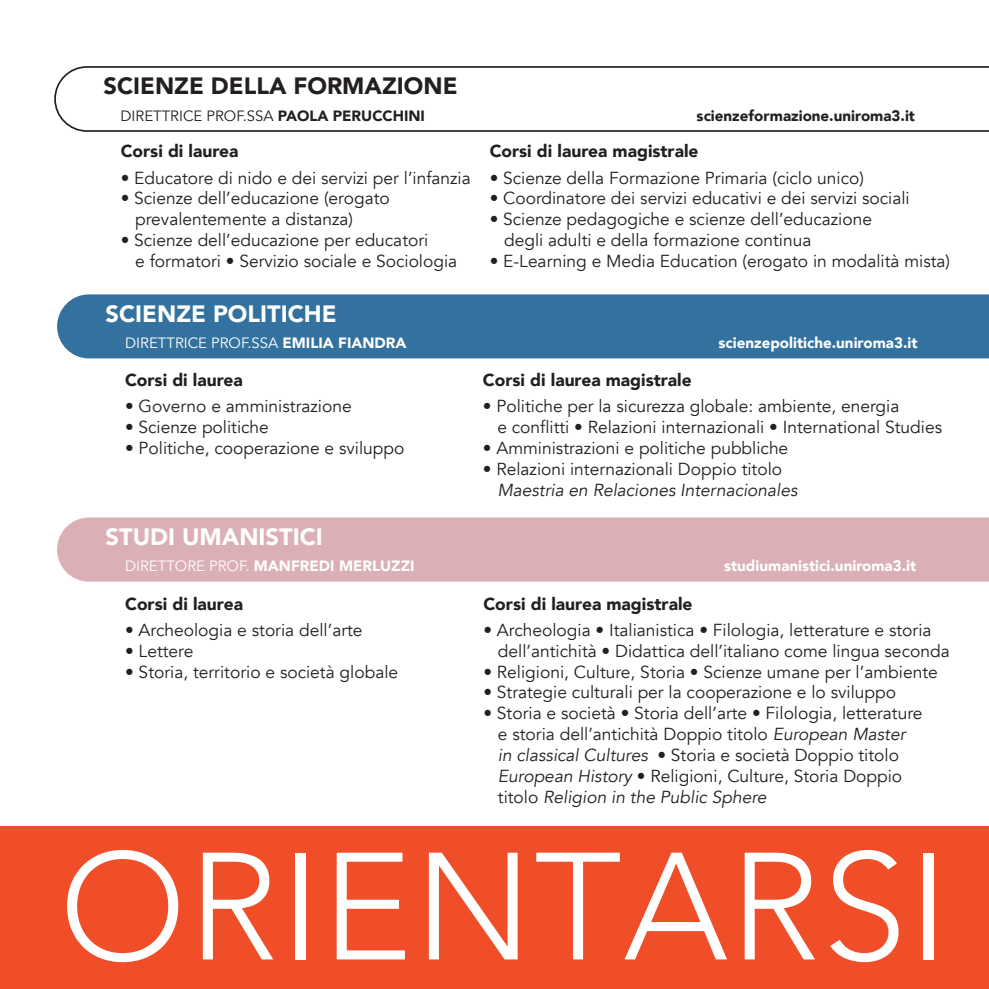
<style>
.page{position:relative;width:989px;height:989px;background:#fff}
.page>*{position:absolute;margin:0;border:0;box-sizing:border-box;transform-origin:0 0}
.t1{font:300 150.75px "Avenir";letter-spacing:.015em;color:#fff}
.t2{font:900 23.62px "Avenir";color:#fff}
.t3{font:900 23.62px "Avenir";color:#231f20}
.t4{font:17.32px/20.9px "Avenir";color:#231f20}
.t5{font:900 17.32px "Avenir";color:#231f20}
.t6{font:italic 17.32px "Avenir";color:#231f20}
.t7{font:900 15.08px "Avenir";color:#fff}
.t8{font:900 15.08px "Avenir";color:#231f20}
.t9{font:14.85px "Avenir";color:#231f20}
.t10{font:14.85px "Avenir";color:#fff}
.t11{font:900 14.85px "Avenir";color:#fff}
.s1{font-weight:900}
.s2{font-weight:400}
.s3{font-style:italic}
</style>
<div class="page">
<div style="left:57px;top:517px;width:932px;height:64px;background:#dbafb6"></div>
<div style="left:57px;top:294px;width:932px;height:64px;background:#33719f"></div>
<svg style="left:54px;top:66px;width:935px;height:66px"></svg>
<div style="left:0;top:826px;width:989px;height:163px;background:#f04e29"></div>
<h2 class="t3" style="left:103px;top:66px;width:355px">SCIENZE DELLA FORMAZIONE</h2>
<p class="t9" style="left:121px;top:107px;width:306px">DIRETTRICE PROF.SSA <span class="s1">PAOLA PERUCCHINI</span></p>
<p class="t5" style="left:121px;top:136px;width:119px">Corsi di laurea</p>
<p class="t4" style="left:121px;top:167px;width:351px">• Educatore di nido e dei servizi per l’infanzia</p>
<p class="t4" style="left:135px;top:188px;width:256px;text-indent:-14px">• Scienze dell’educazione (erogato prevalentemente a distanza)</p>
<p class="t4" style="left:135px;top:230px;width:323px;text-indent:-14px">• Scienze dell’educazione per educatori<br>e formatori • Servizio sociale e Sociologia</p>
<h2 class="t2" style="left:106px;top:294px;width:232px">SCIENZE POLITICHE</h2>
<p class="t10" style="left:125px;top:334px;width:283px">DIRETTRICE PROF.SSA <span class="s1">EMILIA FIANDRA</span></p>
<p class="t5" style="left:125px;top:365px;width:119px">Corsi di laurea</p>
<p class="t4" style="left:125px;top:396px;width:228px">• Governo e amministrazione</p>
<p class="t4" style="left:125px;top:417px;width:145px">• Scienze politiche</p>
<p class="t4" style="left:125px;top:438px;width:281px">• Politiche, cooperazione e sviluppo</p>
<h2 class="t2" style="left:106px;top:517px;width:219px">STUDI UMANISTICI</h2>
<p class="t11" style="left:125px;top:553px;width:291px"><span class="s2">DIRETTORE PROF.</span> MANFREDI MERLUZZI</p>
<p class="t5" style="left:125px;top:588px;width:119px">Corsi di laurea</p>
<p class="t4" style="left:125px;top:619px;width:239px">• Archeologia e storia dell’arte</p>
<p class="t4" style="left:125px;top:640px;width:70px">• Lettere</p>
<p class="t4" style="left:125px;top:661px;width:275px">• Storia, territorio e società globale</p>
<p class="t8" style="left:696px;top:103px;width:220px">scienzeformazione.uniroma3.it</p>
<p class="t5" style="left:490px;top:136px;width:210px">Corsi di laurea magistrale</p>
<p class="t4" style="left:490px;top:167px;width:376px">• Scienze della Formazione Primaria (ciclo unico)</p>
<p class="t4" style="left:490px;top:188px;width:421px">• Coordinatore dei servizi educativi e dei servizi sociali</p>
<p class="t4" style="left:504px;top:209px;width:369px;text-indent:-14px">• Scienze pedagogiche e scienze dell’educazione degli adulti e della formazione continua</p>
<p class="t4" style="left:490px;top:251px;width:462px">• E-Learning e Media Education (erogato in modalità mista)</p>
<p class="t7" style="left:718px;top:330px;width:200px">scienzepolitiche.uniroma3.it</p>
<p class="t5" style="left:483px;top:365px;width:210px">Corsi di laurea magistrale</p>
<p class="t4" style="left:497px;top:396px;width:446px;text-indent:-14px">• Politiche per la sicurezza globale: ambiente, energia<br>e conflitti • Relazioni internazionali • International Studies</p>
<p class="t4" style="left:483px;top:438px;width:307px">• Amministrazioni e politiche pubbliche</p>
<p class="t4" style="left:483px;top:459px;width:301px">• Relazioni internazionali Doppio titolo</p>
<p class="t6" style="left:497px;top:479px;width:301px">Maestria en Relaciones Internacionales</p>
<p class="t7" style="left:724px;top:553px;width:194px">studiumanistici.uniroma3.it</p>
<p class="t5" style="left:483px;top:588px;width:211px">Corsi di laurea magistrale</p>
<p class="t4" style="left:498px;top:619px;width:453px;text-indent:-15px">• Archeologia • Italianistica • Filologia, letterature e storia dell’antichità • Didattica dell’italiano come lingua seconda</p>
<p class="t4" style="left:483px;top:661px;width:456px">• Religioni, Culture, Storia • Scienze umane per l’ambiente</p>
<p class="t4" style="left:483px;top:682px;width:414px">• Strategie culturali per la cooperazione e lo sviluppo</p>
<p class="t4" style="left:498px;top:703px;width:426px;text-indent:-15px">• Storia e società • Storia dell’arte • Filologia, letterature e storia dell’antichità Doppio titolo <span class="s3">European Master in classical Cultures</span> • Storia e società Doppio titolo <span class="s3">European History</span> • Religioni, Culture, Storia Doppio titolo <span class="s3">Religion in the Public Sphere</span></p>
<h1 class="t1" style="left:59px;top:818px;width:890px">ORIENTARSI</h1>
</div>
